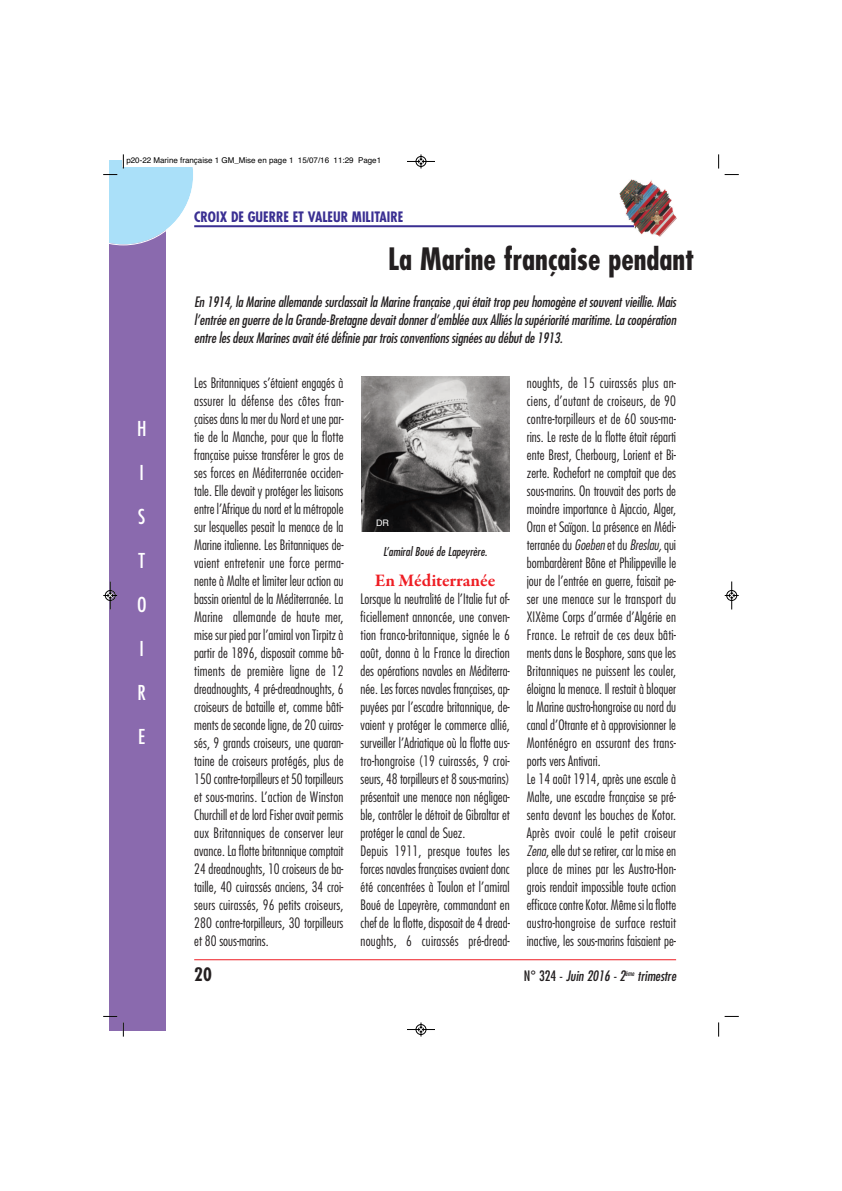
<style>
.page{position:relative;width:842px;height:1191px;background:#fff}
.page>*{position:absolute;margin:0;border:0;box-sizing:border-box;transform-origin:0 0}
.t1{font:700 condensed 30px "Futura";color:#231f20}
.t2{font:condensed 20px "Futura";color:#fff}
.t3{font:700 18px "Garamond Premr Pro";letter-spacing:-.005em;color:#ee1d23}
.t4{font:700 condensed 18px "Futura";color:#231f20}
.t5{font:300 condensed 14px/18px "Futura";color:#231f20}
.t6{font:italic condensed 14px/18px "Futura";color:#231f20;text-align:justify}
.t7{font:700 condensed 14px "Futura";color:#3a2f92}
.t8{font:italic condensed 12px "Futura";color:#231f20}
.t9{font:9px "Helvetica";color:#fff}
.t10{font:8px "Helvetica";color:#000}
.s1{font-style:italic}
.s2{font-style:normal}
</style>
<div class="page">
<div style="left:109px;top:160px;width:57px;height:871px;background:#8a6aae"></div>
<img style="left:619px;top:179px;width:57px;height:57px">
<hr style="left:194px;top:959px;width:482px;height:1px;background:#ee1d23">
<hr style="left:194px;top:225px;width:440px;height:2px;background:#3a2f92">
<img style="left:361px;top:377px;width:149px;height:155px">
<svg style="left:103px;top:154px;width:90px;height:91px"></svg>
<svg style="left:718px;top:154px;width:1px;height:15px"></svg>
<svg style="left:725px;top:174px;width:14px;height:1px"></svg>
<svg style="left:123px;top:1022px;width:1px;height:15px"></svg>
<svg style="left:103px;top:1016px;width:14px;height:1px"></svg>
<svg style="left:718px;top:1022px;width:1px;height:15px"></svg>
<svg style="left:725px;top:1016px;width:14px;height:1px"></svg>
<svg style="left:407px;top:154px;width:28px;height:14px"></svg>
<svg style="left:407px;top:1023px;width:28px;height:14px"></svg>
<svg style="left:103px;top:582px;width:14px;height:28px"></svg>
<svg style="left:725px;top:582px;width:14px;height:28px"></svg>
<p class="t10" style="left:126px;top:156px;width:256px">p20-22 Marine française 1 GM_Mise en page 1 15/07/16 11:29 Page1</p>
<p class="t7" style="left:194px;top:211px;width:211px">CROIX DE GUERRE ET VALEUR MILITAIRE</p>
<h2 class="t2" style="left:137px;top:420px;width:11px">H</h2>
<h2 class="t2" style="left:140px;top:464px;width:6px">I</h2>
<h2 class="t2" style="left:138px;top:508px;width:9px">S</h2>
<h2 class="t2" style="left:139px;top:552px;width:8px">T</h2>
<h2 class="t2" style="left:137px;top:596px;width:11px">O</h2>
<h2 class="t2" style="left:140px;top:640px;width:6px">I</h2>
<h2 class="t2" style="left:138px;top:684px;width:10px">R</h2>
<h2 class="t2" style="left:138px;top:728px;width:8px">E</h2>
<h1 class="t1" style="left:388px;top:245px;width:308px">La Marine française pendant</h1>
<p class="t6" style="left:194px;top:293px;width:486px">En 1914,la Marine allemande surclassaitla Marine française ,quiétaittrop peu homogène etsouventvieillie.Mais l’entrée en guerre de la Grande-Bretagne devaitdonnerd’emblée aux Alliésla supériorité maritime.La coopération entre lesdeux Marinesavaitété définie partroisconventionssignéesau débutde 1913.</p>
<p class="t5" style="left:194px;top:374px;width:151px;text-align:justify">Les Britanniques s’étaient engagés à assurer la défense des côtes fran&shy;çaises dans la mer du Nord et une par&shy;tie de la Manche, pour que la flotte française puisse transférer le gros de ses forces en Méditerranée occiden&shy;tale. Elle devait y protéger les liaisons entre l’Afrique du nord et la métropole sur lesquelles pesait la menace de la Marine italienne. Les Britanniques de&shy;vaient entretenir une force perma&shy;nente à Malte et limiter leur action au bassin oriental de la Méditerranée. La Marine allemande de haute mer, mise sur pied par l’amiral von Tirpitz à partir de 1896, disposait comme bâ&shy;timents de première ligne de 12 dreadnoughts, 4 pré-dreadnoughts, 6 croiseurs de bataille et, comme bâti&shy;ments de seconde ligne, de 20 cuiras&shy;sés, 9 grands croiseurs, une quaran&shy;taine de croiseurs protégés, plus de 150 contre-torpilleurs et 50 torpilleurs et sous-marins. L’action de Winston Churchill et de lord Fisher avait permis aux Britanniques de conserver leur avance. La flotte britannique comptait 24 dreadnoughts, 10 croiseurs de ba&shy;taille, 40 cuirassés anciens, 34 croi&shy;seurs cuirassés, 96 petits croiseurs, 280 contre-torpilleurs, 30 torpilleurs et 80 sous-marins.</p>
<p class="t9" style="left:376px;top:518px;width:14px">DR</p>
<p class="t8" style="left:383px;top:546px;width:108px">L’amiralBoué de Lapeyrère.</p>
<p class="t3" style="left:375px;top:569px;width:122px">En Méditerranée</p>
<p class="t5" style="left:361px;top:590px;width:151px">Lorsque la neutralité de l’Italie fut of&shy;ficiellement annoncée, une conven&shy;tion franco-britannique, signée le 6 août, donna à la France la direction des opérations navales en Méditerra&shy;née. Les forces navales françaises, ap&shy;puyées par l’escadre britannique, de&shy;vaient y protéger le commerce allié, surveiller l’Adriatique où la flotte aus&shy;tro-hongroise (19 cuirassés, 9 croi&shy;seurs, 48 torpilleurs et 8 sous-marins) présentait une menace non négligea&shy;ble, contrôler le détroit de Gibraltar et protéger le canal de Suez.<br>Depuis 1911, presque toutes les forces navales françaises avaient donc été concentrées à Toulon et l’amiral Boué de Lapeyrère, commandant en chef de la flotte, disposait de 4 dread&shy;noughts, 6 cuirassés pré-dread-</p>
<p class="t5" style="left:527px;top:374px;width:151px">noughts, de 15 cuirassés plus an&shy;ciens, d’autant de croiseurs, de 90 contre-torpilleurs et de 60 sous-ma&shy;rins. Le reste de la flotte était réparti ente Brest, Cherbourg, Lorient et Bi&shy;zerte. Rochefort ne comptait que des sous-marins. On trouvait des ports de moindre importance à Ajaccio, Alger, Oran et Saïgon. La présence en Médi&shy;terranée du <span class="s1">Goeben</span>et du <span class="s1">Breslau,</span>qui bombardèrent Bône et Philippeville le jour de l’entrée en guerre, faisait pe&shy;ser une menace sur le transport du XIXème Corps d’armée d’Algérie en France. Le retrait de ces deux bâti&shy;ments dans le Bosphore, sans que les Britanniques ne puissent les couler, éloigna la menace. Il restait à bloquer la Marine austro-hongroise au nord du canal d’Otrante et à approvisionner le Monténégro en assurant des trans&shy;ports vers Antivari.<br>Le 14 août 1914, après une escale à Malte, une escadre française se pré&shy;senta devant les bouches de Kotor.<br>Après avoir coulé le petit croiseur <span class="s1">Zena</span>, elle dut se retirer, car la mise en place de mines par les Austro-Hon&shy;grois rendait impossible toute action efficace contre Kotor. Même si la flotte austro-hongroise de surface restait inactive, les sous-marins faisaient pe-</p>
<p class="t4" style="left:194px;top:967px;width:19px">20</p>
<p class="t6" style="left:524px;top:968px;width:156px"><span class="s2">N ° 3 2 4 -</span> Juin 2016 -2<sup>ème</sup> trimestre</p>
</div>
